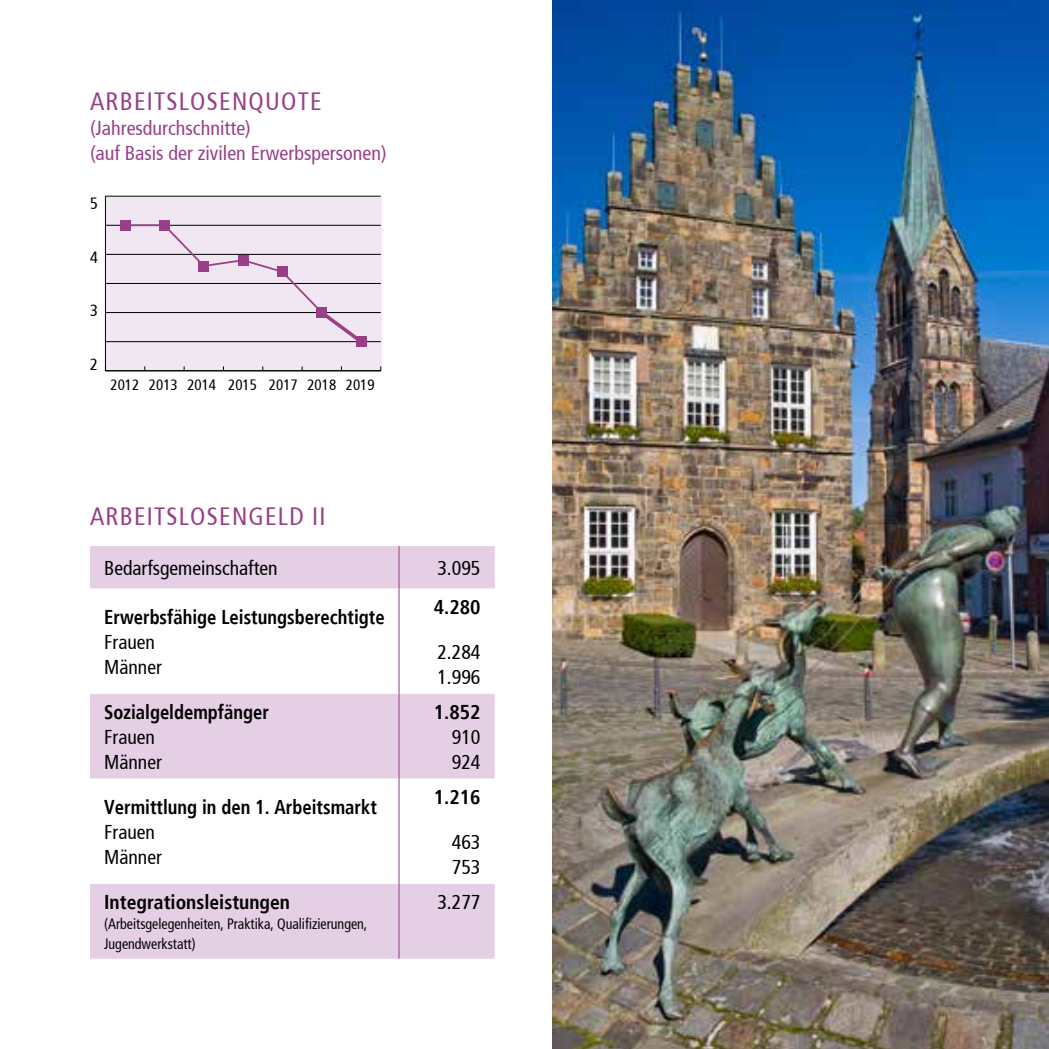
<style>
.page{position:relative;width:1049px;height:1049px;background:#fff}
.page>*{position:absolute;margin:0;border:0;box-sizing:border-box;transform-origin:0 0}
.t1{font:condensed 25px "Frutiger";letter-spacing:.05em;color:#983f87}
.t2{font:condensed 20px/25px "Frutiger";color:#000}
.t3{font:700 condensed 20px "Frutiger";color:#000;scale:.93 1}
.t4{font:condensed 20px/25px "Frutiger";color:#983f87}
.t5{font:700 condensed 20px "Frutiger";color:#000}
.t6{font:condensed 16.25px "Frutiger";color:#000}
.t7{font:condensed 15px/20px "Frutiger";color:#000;scale:.93 1}
.t8{font:condensed 15px "Frutiger";color:#000}
</style>
<div class="page">
<div style="left:105px;top:197px;width:276px;height:174px;background:#f1e7f2"></div>
<img style="left:553px;top:0;width:496px;height:1049px">
<div style="left:90px;top:546px;width:405px;height:413px;background:#e5cfe5"></div>
<svg style="left:90px;top:589px;width:405px;height:295px"></svg>
<hr style="left:399px;top:546px;width:1px;height:43px;background:#983f87">
<hr style="left:399px;top:589px;width:1px;height:105px;background:#983f87">
<hr style="left:399px;top:694px;width:1px;height:85px;background:#983f87">
<hr style="left:399px;top:779px;width:1px;height:105px;background:#983f87">
<hr style="left:399px;top:884px;width:1px;height:75px;background:#983f87">
<hr style="left:105px;top:196px;width:1px;height:175px;background:#000">
<hr style="left:105px;top:370px;width:276px;height:1px;background:#000">
<hr style="left:105px;top:341px;width:276px;height:1px;background:#000">
<hr style="left:105px;top:312px;width:276px;height:1px;background:#000">
<hr style="left:105px;top:283px;width:276px;height:1px;background:#000">
<hr style="left:105px;top:254px;width:276px;height:1px;background:#000">
<hr style="left:105px;top:225px;width:276px;height:1px;background:#000">
<hr style="left:105px;top:196px;width:276px;height:1px;background:#000">
<hr style="left:125px;top:224px;width:39px;height:2px;background:#983f87">
<svg style="left:162px;top:224px;width:204px;height:119px"></svg>
<div style="left:120px;top:220px;width:10px;height:11px;background:#983f87"></div>
<div style="left:159px;top:220px;width:11px;height:11px;background:#983f87"></div>
<div style="left:198px;top:261px;width:11px;height:10px;background:#983f87"></div>
<div style="left:238px;top:255px;width:10px;height:10px;background:#983f87"></div>
<div style="left:277px;top:266px;width:11px;height:11px;background:#983f87"></div>
<div style="left:316px;top:307px;width:11px;height:11px;background:#983f87"></div>
<div style="left:356px;top:336px;width:10px;height:11px;background:#983f87"></div>
<p class="t1" style="left:90px;top:90px;width:14px">Arbei</p>
<p class="t1" style="left:154px;top:90px;width:28px">tslosenquo</p>
<p class="t1" style="left:298px;top:90px;width:22px">te</p>
<p class="t4" style="left:90px;top:117px;width:298px">(Jahresdurchschnitte)<br>(auf Basis der zivilen Erwerbspersonen)</p>
<p class="t6" style="left:90px;top:196px;width:9px">5</p>
<p class="t6" style="left:90px;top:250px;width:9px">4</p>
<p class="t6" style="left:90px;top:303px;width:9px">3</p>
<p class="t6" style="left:90px;top:357px;width:9px">2</p>
<p class="t8" style="left:111px;top:379px;width:265px">2012 2013 2014 2015 2017 2018 2019</p>
<p class="t1" style="left:90px;top:505px;width:14px">Arbei</p>
<p class="t1" style="left:154px;top:505px;width:27px">tslosengel</p>
<p class="t1" style="left:289px;top:505px;width:38px">d II</p>
<p class="t2" style="left:104px;top:557px;width:175px">Bedarfsgemeinschaften</p>
<p class="t2" style="left:437px;top:557px;width:45px">3.095</p>
<p class="t3" style="left:104px;top:608px;width:303px">Erwerbsfähige Leistungsberechtigte</p>
<p class="t2" style="left:104px;top:631px;width:59px">Frauen<br>Männer</p>
<p class="t5" style="left:434px;top:598px;width:48px">4.280</p>
<p class="t2" style="left:437px;top:641px;width:45px">2.284<br>1.996</p>
<p class="t3" style="left:104px;top:703px;width:179px">Sozialgeldempfänger</p>
<p class="t2" style="left:104px;top:726px;width:59px">Frauen<br>Männer</p>
<p class="t3" style="left:104px;top:798px;width:295px">Vermittlung in den 1. Arbeitsmarkt</p>
<p class="t2" style="left:104px;top:821px;width:59px">Frauen<br>Männer</p>
<p class="t5" style="left:104px;top:893px;width:187px">Integrationsleistungen</p>
<p class="t7" style="left:104px;top:915px;width:284px">(Arbeitsgelegenheiten, Praktika, Qualifizierungen,<br>Jugendwerkstatt)</p>
<p class="t5" style="left:434px;top:703px;width:48px">1.852</p>
<p class="t2" style="left:452px;top:726px;width:30px">910<br>924</p>
<p class="t5" style="left:434px;top:788px;width:48px">1.216</p>
<p class="t2" style="left:452px;top:831px;width:30px">463<br>753</p>
<p class="t2" style="left:437px;top:891px;width:45px">3.277</p>
</div>
